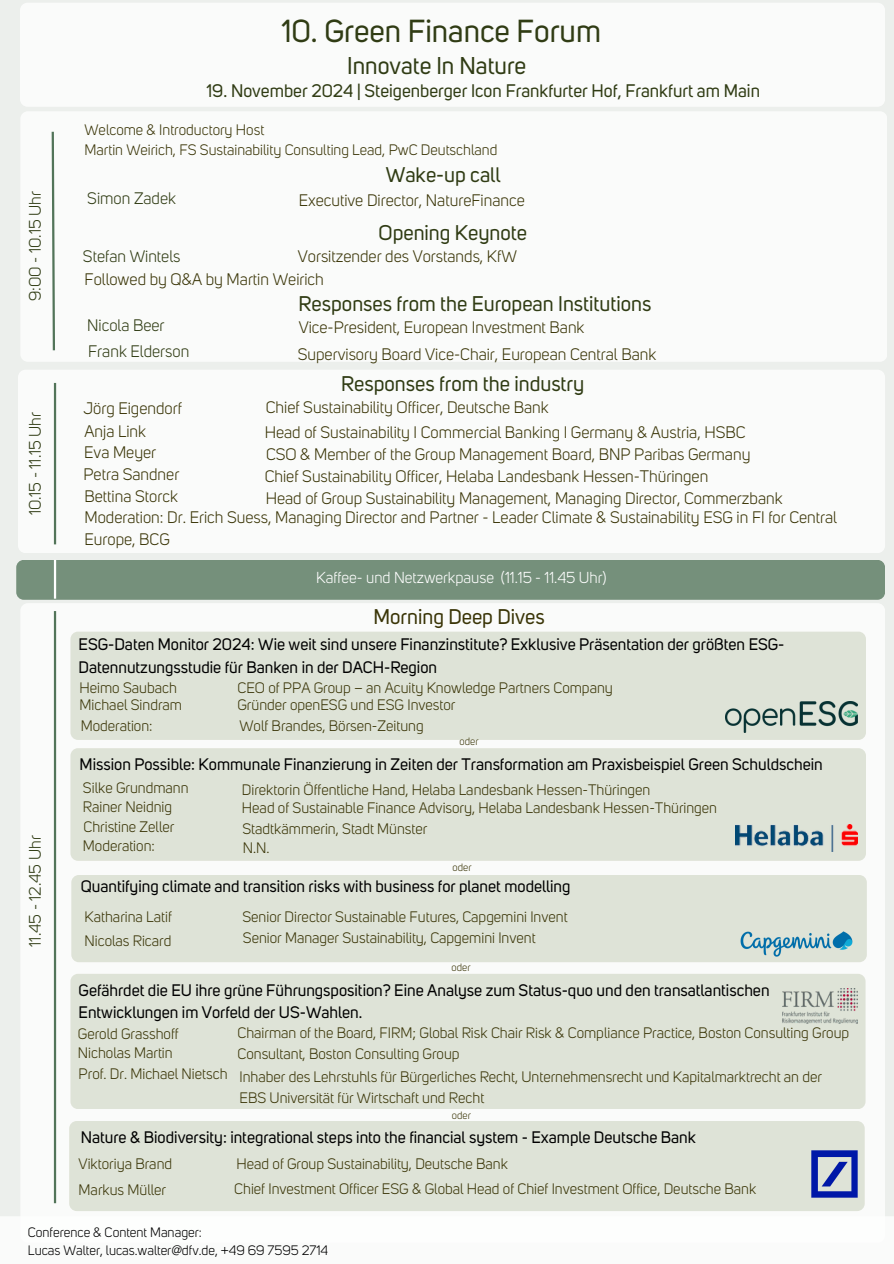
<style>
.page{position:relative;width:894px;height:1264px;background:#fff}
.page>*{position:absolute;margin:0;border:0;box-sizing:border-box;transform-origin:0 0}
.t1{font:31.5px "Uni Sans";color:#303c14}
.t2{font:24px "Uni Sans";color:#303c14}
.t3{font:21px "Uni Sans";color:#303c14}
.t4{font:21px "Uni Sans";color:#3a3507}
.t5{font:18px "Uni Sans";color:#303c14}
.t6{font:16.5px/22.5px "Uni Sans";color:#3a3507}
.t7{font:16.5px/22.5px "Uni Sans";color:#000}
.t8{font:16.5px "Uni Sans";color:#303c14}
.t9{font:15.75px "Uni Sans";color:#fff}
.t10{font:15px/20.2px "Uni Sans";color:#3a3507}
.t11{font:13.5px "Uni Sans";color:#000}
.t12{font:10.5px "Uni Sans";color:#3a3507}
</style>
<div class="page">
<div style="left:0;top:0;width:893px;height:1263px;background:#ecefec"></div>
<div style="left:20px;top:3px;width:864px;height:104px;background:#fff;border-radius:8px"></div>
<div style="left:20px;top:111px;width:866px;height:251px;background:#fff;border-radius:8px"></div>
<svg style="left:51px;top:131px;width:4px;height:220px"></svg>
<div style="left:20px;top:603px;width:864px;height:639px;background:#fff;border-radius:8px"></div>
<hr style="left:54px;top:611px;width:2px;height:592px;background:#527459">
<div style="left:69px;top:1120px;width:795px;height:90px;background:#dee3d7;border-radius:8px"></div>
<div style="left:0;top:1216px;width:893px;height:47px;background:#fff"></div>
<div style="left:70px;top:973px;width:795px;height:136px;background:#dee3d7;border-radius:8px"></div>
<div style="left:71px;top:875px;width:795px;height:87px;background:#dee3d7;border-radius:8px"></div>
<div style="left:70px;top:748px;width:795px;height:112px;background:#dee3d7;border-radius:8px"></div>
<div style="left:70px;top:631px;width:795px;height:109px;background:#dee3d7;border-radius:8px"></div>
<div style="left:16px;top:560px;width:868px;height:40px;background:#75907b;border-radius:8px"></div>
<hr style="left:54px;top:560px;width:2px;height:38px;background:#fff">
<div style="left:18px;top:370px;width:866px;height:183px;background:#fff;border-radius:8px"></div>
<hr style="left:54px;top:383px;width:2px;height:161px;background:#527459">
<img style="left:725px;top:702px;width:132px;height:30px">
<img style="left:721px;top:913px;width:146px;height:61px">
<img style="left:735px;top:824px;width:122px;height:27px">
<img style="left:811px;top:1150px;width:46px;height:46px">
<img style="left:782px;top:988px;width:75px;height:35px">
<h4 class="t1" style="left:281px;top:18px;width:321px">10. Green Finance Forum</h4>
<h4 class="t2" style="left:347px;top:55px;width:180px">Innovate In Nature</h4>
<h4 class="t5" style="left:206px;top:83px;width:555px">19. November 2024 | Steigenberger Icon Frankfurter Hof, Frankfurt am Main</h4>
<h6 class="t8" style="left:28px;top:301px;width:111px;rotate:-90deg">9:00 - 10.15 Uhr</h6>
<h4 class="t8" style="left:28px;top:515px;width:105px;rotate:-90deg">10.15 - 11.15 Uhr</h4>
<h4 class="t8" style="left:28px;top:946px;width:113px;rotate:-90deg">11.45 - 12.45 Uhr</h4>
<h6 class="t10" style="left:84px;top:121px;width:414px">Welcome &amp; Introductory Host<br>Martin Weirich, FS Sustainability Consulting Lead, PwC Deutschland</h6>
<h3 class="t3" style="left:385px;top:166px;width:116px">Wake-up call</h3>
<h4 class="t8" style="left:87px;top:192px;width:90px">Simon Zadek</h4>
<h4 class="t6" style="left:298px;top:191px;width:227px">Executive Director, NatureFinance</h4>
<h6 class="t3" style="left:378px;top:224px;width:150px">Opening Keynote</h6>
<h4 class="t8" style="left:83px;top:249px;width:99px">Stefan Wintels</h4>
<h6 class="t6" style="left:298px;top:246px;width:220px">Vorsitzender des Vorstands, KfW</h6>
<h6 class="t6" style="left:84px;top:269px;width:241px">Followed by Q&amp;A by Martin Weirich</h6>
<h4 class="t3" style="left:298px;top:295px;width:354px">Responses from the European Institutions</h4>
<h4 class="t8" style="left:87px;top:318px;width:79px">Nicola Beer</h4>
<h4 class="t6" style="left:298px;top:317px;width:287px">Vice-President, European Investment Bank</h4>
<h4 class="t8" style="left:88px;top:344px;width:103px">Frank Elderson</h4>
<h4 class="t6" style="left:298px;top:344px;width:360px">Supervisory Board Vice-Chair, European Central Bank</h4>
<h6 class="t3" style="left:341px;top:375px;width:244px">Responses from the industry</h6>
<h4 class="t6" style="left:83px;top:398px;width:100px">Jörg Eigendorf</h4>
<h6 class="t6" style="left:266px;top:398px;width:284px">Chief Sustainability Officer, Deutsche Bank</h6>
<h6 class="t6" style="left:84px;top:421px;width:63px">Anja Link</h6>
<h6 class="t6" style="left:264px;top:422px;width:482px">Head of Sustainability I Commercial Banking I Germany &amp; Austria, HSBC</h6>
<h6 class="t6" style="left:264px;top:466px;width:445px">Chief Sustainability Officer, Helaba Landesbank Hessen-Thüringen</h6>
<h6 class="t6" style="left:84px;top:443px;width:74px">Eva Meyer</h6>
<h6 class="t6" style="left:266px;top:444px;width:486px">CSO &amp; Member of the Group Management Board, BNP Paribas Germany</h6>
<h6 class="t6" style="left:83px;top:464px;width:97px">Petra Sandner</h6>
<p class="t6" style="left:84px;top:486px;width:95px">Bettina Storck</p>
<p class="t6" style="left:266px;top:488px;width:518px">Head of Group Sustainability Management, Managing Director, Commerzbank</p>
<h4 class="t6" style="left:84px;top:507px;width:753px">Moderation: Dr. Erich Suess, Managing Director and Partner - Leader Climate &amp; Sustainability ESG in FI for Central<br>Europe, BCG</h4>
<h4 class="t9" style="left:316px;top:570px;width:292px">Kaffee- und Netzwerkpause (11.15 - 11.45 Uhr)</h4>
<h3 class="t4" style="left:373px;top:607px;width:173px">Morning Deep Dives</h3>
<h4 class="t7" style="left:79px;top:634px;width:707px">ESG-Daten Monitor 2024: Wie weit sind unsere Finanzinstitute? Exklusive Präsentation der größten ESG-<br>Datennutzungsstudie für Banken in der DACH-Region</h4>
<p class="t10" style="left:80px;top:679px;width:99px">Heimo Saubach</p>
<h4 class="t10" style="left:237px;top:679px;width:377px">CEO of PPA Group – an Acuity Knowledge Partners Company</h4>
<p class="t10" style="left:80px;top:696px;width:104px">Michael Sindram</p>
<h4 class="t10" style="left:237px;top:696px;width:219px">Gründer openESG und ESG Investor</h4>
<p class="t10" style="left:81px;top:716px;width:73px">Moderation:</p>
<h6 class="t10" style="left:239px;top:717px;width:186px">Wolf Brandes, Börsen-Zeitung</h6>
<h3 class="t12" style="left:459px;top:737px;width:20px">oder</h3>
<h6 class="t7" style="left:80px;top:754px;width:744px">Mission Possible: Kommunale Finanzierung in Zeiten der Transformation am Praxisbeispiel Green Schuldschein</h6>
<h6 class="t10" style="left:83px;top:779px;width:107px">Silke Grundmann</h6>
<h6 class="t10" style="left:242px;top:780px;width:410px">Direktorin Öffentliche Hand, Helaba Landesbank Hessen-Thüringen</h6>
<p class="t10" style="left:83px;top:797px;width:91px">Rainer Neidnig</p>
<h4 class="t10" style="left:242px;top:799px;width:476px">Head of Sustainable Finance Advisory, Helaba Landesbank Hessen-Thüringen</h4>
<h6 class="t10" style="left:83px;top:837px;width:73px">Moderation:</h6>
<h6 class="t10" style="left:83px;top:818px;width:92px">Christine Zeller</h6>
<h6 class="t10" style="left:242px;top:819px;width:186px">Stadtkämmerin, Stadt Münster</h6>
<h3 class="t10" style="left:243px;top:839px;width:28px">N.N.</h3>
<h4 class="t12" style="left:452px;top:862px;width:20px">oder</h4>
<h4 class="t7" style="left:81px;top:877px;width:491px">Quantifying climate and transition risks with business for planet modelling</h4>
<p class="t10" style="left:84px;top:908px;width:89px">Katharina Latif</p>
<p class="t10" style="left:242px;top:908px;width:326px">Senior Director Sustainable Futures, Capgemini Invent</p>
<h6 class="t10" style="left:84px;top:931px;width:88px">Nicolas Ricard</h6>
<h6 class="t10" style="left:243px;top:928px;width:294px">Senior Manager Sustainability, Capgemini Invent</h6>
<h4 class="t12" style="left:451px;top:962px;width:20px">oder</h4>
<p class="t7" style="left:79px;top:980px;width:692px">Gefährdet die EU ihre grüne Führungsposition? Eine Analyse zum Status-quo und den transatlantischen<br>Entwicklungen im Vorfeld der US-Wahlen.</p>
<h4 class="t10" style="left:78px;top:1025px;width:102px">Gerold Grasshoff</h4>
<p class="t10" style="left:237px;top:1023px;width:613px">Chairman of the Board, FIRM; Global Risk Chair Risk &amp; Compliance Practice, Boston Consulting Group</p>
<h6 class="t10" style="left:78px;top:1043px;width:96px">Nicholas Martin</h6>
<h6 class="t10" style="left:237px;top:1045px;width:223px">Consultant, Boston Consulting Group</h6>
<h6 class="t10" style="left:239px;top:1068px;width:584px">Inhaber des Lehrstuhls für Bürgerliches Recht, Unternehmensrecht und Kapitalmarktrecht an der<br>EBS Universität für Wirtschaft und Recht</h6>
<h6 class="t10" style="left:79px;top:1065px;width:150px">Prof. Dr. Michael Nietsch</h6>
<h4 class="t12" style="left:452px;top:1110px;width:20px">oder</h4>
<h4 class="t7" style="left:81px;top:1127px;width:616px">Nature &amp; Biodiversity: integrational steps into the financial system - Example Deutsche Bank</h4>
<h6 class="t10" style="left:79px;top:1154px;width:95px">Viktoriya Brand</h6>
<h6 class="t10" style="left:236px;top:1154px;width:273px">Head of Group Sustainability, Deutsche Bank</h6>
<h6 class="t10" style="left:79px;top:1181px;width:89px">Markus Müller</h6>
<p class="t10" style="left:234px;top:1180px;width:523px">Chief Investment Officer ESG &amp; Global Head of Chief Investment Office, Deutsche Bank</p>
<h4 class="t11" style="left:28px;top:1226px;width:175px">Conference &amp; Content Manager:</h4>
<h3 class="t11" style="left:28px;top:1244px;width:302px">Lucas Walter, lucas.walter@dfv.de, +49 69 7595 2714</h3>
</div>
